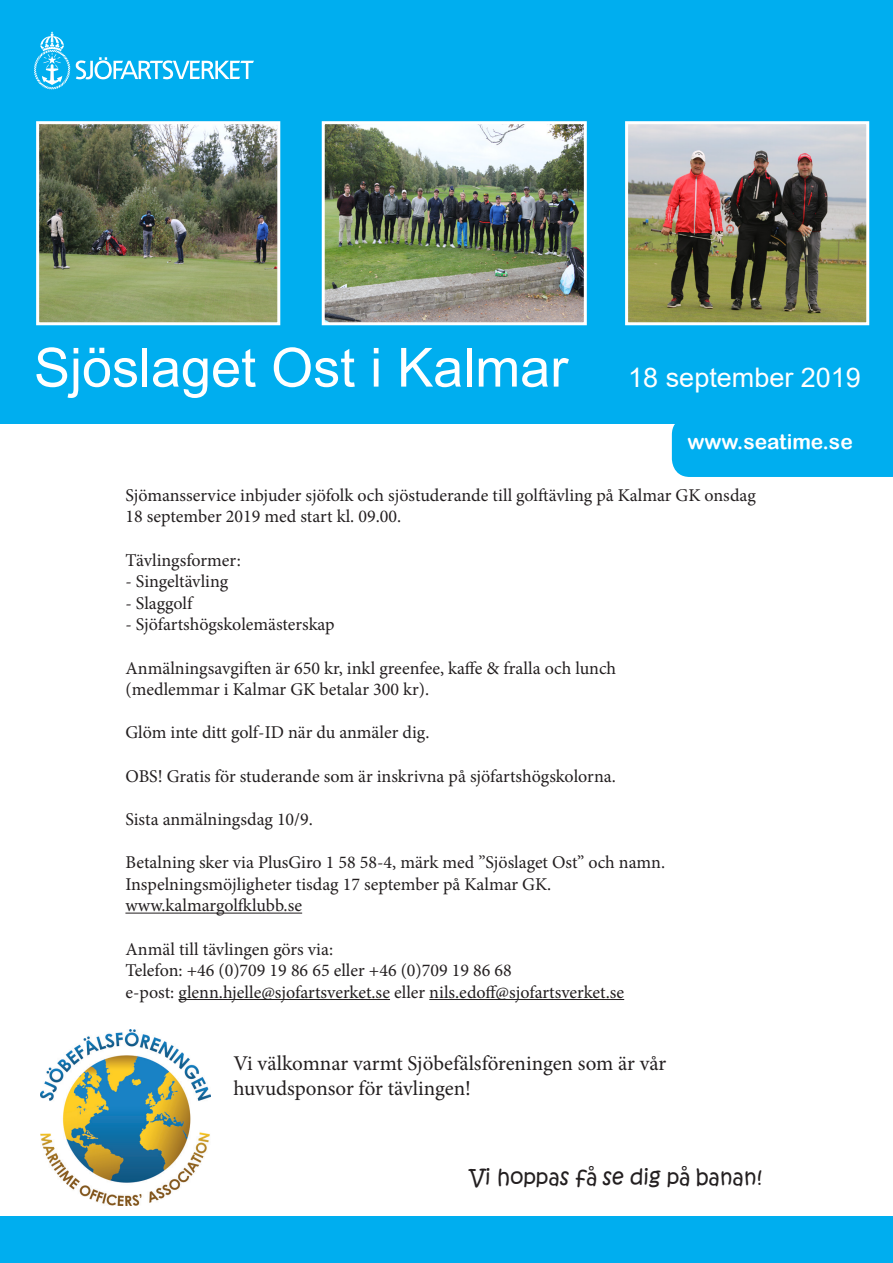
<style>
.page{position:relative;width:893px;height:1263px;background:#fff}
.page>*{position:absolute;margin:0;border:0;box-sizing:border-box;transform-origin:0 0}
.t1{font:54px "Arial";color:#fff}
.t2{font:21px "Minion Pro";letter-spacing:-.005em;color:#231f20}
.t3{font:21px "Kristen ITC";color:#231f20}
.t4{font:21px "Arial Rounded MT Bold";color:#fff}
.t5{font:18px "Minion Pro";color:#231f20}
.s1{font-size:27px}
</style>
<div class="page">
<div style="left:0;top:0;width:893px;height:423px;background:#00aeef"></div>
<img style="left:629px;top:125px;width:236px;height:196px">
<div style="left:625px;top:121px;width:244px;height:204px;border:3px solid #fff"></div>
<svg style="left:34px;top:32px;width:220px;height:57px"></svg>
<hr style="left:125px;top:913px;width:177px;height:1px;background:#231f20">
<hr style="left:178px;top:999px;width:212px;height:1px;background:#231f20">
<hr style="left:429px;top:999px;width:195px;height:1px;background:#231f20">
<div style="left:672px;top:423px;width:221px;height:54px;background:#00aeef"></div>
<div style="left:0;top:1216px;width:893px;height:47px;background:#00aeef"></div>
<img style="left:40px;top:1030px;width:170px;height:175px">
<img style="left:326px;top:125px;width:257px;height:196px">
<div style="left:322px;top:121px;width:265px;height:204px;border:3px solid #fff"></div>
<img style="left:40px;top:125px;width:236px;height:196px">
<div style="left:36px;top:121px;width:244px;height:204px;border:3px solid #fff"></div>
<p class="t1" style="left:34px;top:330px;width:828px">Sjöslaget Ost i Kalmar <span class="s1">18 september 2019</span></p>
<p class="t4" style="left:687px;top:429px;width:167px">www.seatime.se</p>
<p class="t5" style="left:125px;top:483px;width:632px">Sjömansservice inbjuder sjöfolk och sjöstuderande till golftävling på Kalmar GK onsdag</p>
<p class="t5" style="left:125px;top:505px;width:277px">18 september 2019 med start kl. 09.00.</p>
<p class="t5" style="left:125px;top:548px;width:117px">Tävlingsformer:</p>
<p class="t5" style="left:125px;top:569px;width:104px">- Singeltävling</p>
<p class="t5" style="left:125px;top:591px;width:69px">- Slaggolf</p>
<p class="t5" style="left:125px;top:613px;width:211px">- Sjöfartshögskolemästerskap</p>
<p class="t5" style="left:125px;top:656px;width:492px">Anmälningsavgiften är 650 kr, inkl greenfee, kaffe &amp; fralla och lunch</p>
<p class="t5" style="left:125px;top:677px;width:305px">(medlemmar i Kalmar GK betalar 300 kr).</p>
<p class="t5" style="left:125px;top:721px;width:306px">Glöm inte ditt golf-ID när du anmäler dig.</p>
<p class="t5" style="left:125px;top:764px;width:492px">OBS! Gratis för studerande som är inskrivna på sjöfartshögskolorna.</p>
<p class="t5" style="left:125px;top:807px;width:189px">Sista anmälningsdag 10/9.</p>
<p class="t5" style="left:125px;top:850px;width:541px">Betalning sker via PlusGiro 1 58 58-4, märk med ”Sjöslaget Ost” och namn.</p>
<p class="t5" style="left:125px;top:872px;width:427px">Inspelningsmöjligheter tisdag 17 september på Kalmar GK.</p>
<p class="t5" style="left:125px;top:893px;width:178px">www.kalmargolfklubb.se</p>
<p class="t5" style="left:125px;top:937px;width:209px">Anmäl till tävlingen görs via:</p>
<p class="t5" style="left:125px;top:958px;width:388px">Telefon: +46 (0)709 19 86 65 eller +46 (0)709 19 86 68</p>
<p class="t5" style="left:125px;top:980px;width:500px">e-post: glenn.hjelle@sjofartsverket.se eller nils.edoff@sjofartsverket.se</p>
<p class="t2" style="left:233px;top:1049px;width:434px">Vi välkomnar varmt Sjöbefälsföreningen som är vår</p>
<p class="t2" style="left:233px;top:1074px;width:239px">huvudsponsor för tävlingen!</p>
<p class="t3" style="left:470px;top:1163px;width:294px">Vi hoppas få se dig på banan!</p>
</div>
